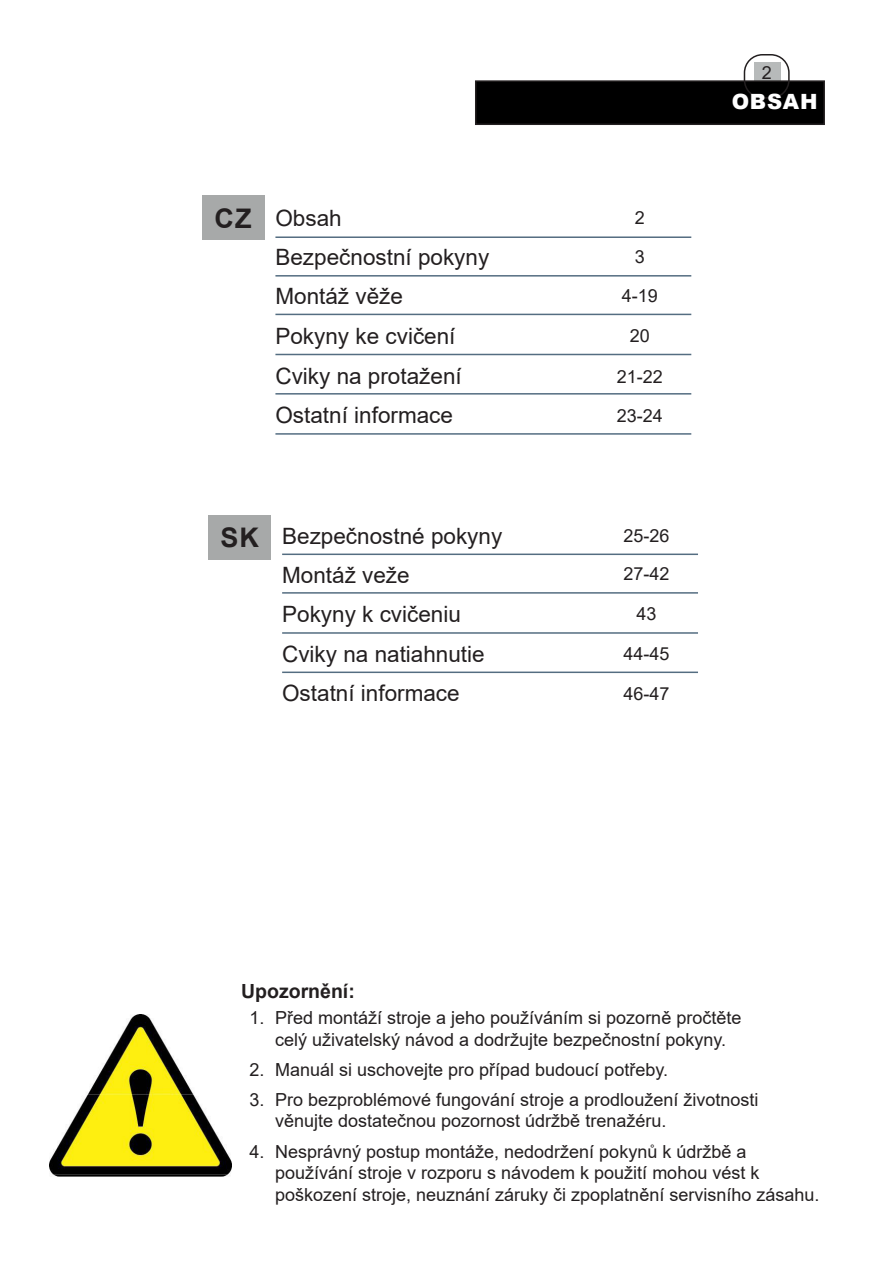
<style>
.page{position:relative;width:893px;height:1263px;background:#fff}
.page>*{position:absolute;margin:0;border:0;box-sizing:border-box;transform-origin:0 0}
.t1{font:700 27px "Arial";color:#231f20}
.Text{font:22.5px "Arial";color:#231f20}
.Title_2_-_List{font:900 21px "Arial";letter-spacing:.035em;color:#fff}
.Ztucneni{font:700 19.5px "Arial";color:#231f20}
.Text-2{font:18px/21.6px "Arial";color:#231f20}
</style>
<div class="page">
<div style="left:754px;top:62px;width:26px;height:21px;background:#b7baba"></div>
<div style="left:476px;top:81px;width:348px;height:43px;background:#000"></div>
<div style="left:475px;top:80px;width:350px;height:45px;border:2px solid #231f20"></div>
<div style="left:744px;top:54px;width:46px;height:45px;border:2px solid #231f20;border-radius:18px"></div>
<hr style="left:275px;top:236px;width:416px;height:2px;background:#546d81">
<hr style="left:275px;top:275px;width:416px;height:2px;background:#546d81">
<hr style="left:282px;top:553px;width:416px;height:2px;background:#546d81">
<hr style="left:275px;top:314px;width:416px;height:1px;background:#546d81">
<hr style="left:282px;top:592px;width:416px;height:2px;background:#546d81">
<hr style="left:275px;top:354px;width:416px;height:1px;background:#546d81">
<hr style="left:282px;top:632px;width:416px;height:2px;background:#546d81">
<hr style="left:275px;top:393px;width:416px;height:2px;background:#546d81">
<hr style="left:282px;top:671px;width:416px;height:2px;background:#546d81">
<hr style="left:275px;top:433px;width:416px;height:2px;background:#546d81">
<img style="left:49px;top:1015px;width:183px;height:161px">
<div style="left:202px;top:196px;width:63px;height:44px;background:#a7a9a9"></div>
<div style="left:208px;top:515px;width:63px;height:45px;background:#a7a9a9"></div>
<p class="Text-2" style="left:762px;top:61px;width:12px">2</p>
<p class="t1" style="left:215px;top:199px;width:38px">CZ</p>
<p class="Text" style="left:275px;top:202px;width:68px">Obsah</p>
<p class="Text" style="left:275px;top:242px;width:215px">Bezpečnostní pokyny</p>
<p class="Text" style="left:275px;top:281px;width:129px">Montáž věže</p>
<p class="Text" style="left:275px;top:320px;width:182px">Pokyny ke cvičení</p>
<p class="Text" style="left:275px;top:361px;width:188px">Cviky na protažení</p>
<p class="Text" style="left:275px;top:400px;width:179px">Ostatní informace</p>
<p class="Text-2" style="left:635px;top:207px;width:12px">2</p>
<p class="Text-2" style="left:635px;top:246px;width:12px">3</p>
<p class="Text-2" style="left:622px;top:284px;width:38px">4-19</p>
<p class="Text-2" style="left:630px;top:324px;width:22px">20</p>
<p class="Text-2" style="left:617px;top:366px;width:48px">21-22</p>
<p class="Text-2" style="left:617px;top:405px;width:48px">23-24</p>
<p class="Text" style="left:282px;top:520px;width:222px">Bezpečnostné pokyny</p>
<p class="t1" style="left:221px;top:519px;width:40px">SK</p>
<p class="Text-2" style="left:623px;top:524px;width:48px">25-26</p>
<p class="Text-2" style="left:623px;top:563px;width:48px">27-42</p>
<p class="Text-2" style="left:636px;top:603px;width:22px">43</p>
<p class="Text" style="left:282px;top:559px;width:129px">Montáž veže</p>
<p class="Text" style="left:282px;top:599px;width:180px">Pokyny k cvičeniu</p>
<p class="Text" style="left:282px;top:638px;width:204px">Cviky na natiahnutie</p>
<p class="Text-2" style="left:623px;top:643px;width:48px">44-45</p>
<p class="Text" style="left:282px;top:677px;width:179px">Ostatní informace</p>
<p class="Text-2" style="left:623px;top:682px;width:48px">46-47</p>
<p class="Title_2_-_List" style="left:732px;top:87px;width:87px">OBSAH</p>
<p class="Ztucneni" style="left:241px;top:977px;width:115px">Upozornění:</p>
<p class="Text-2" style="left:250px;top:1007px;width:493px;text-align:center">1. Před montáží stroje a jeho používáním si pozorně pročtěte celý uživatelský návod a dodržujte bezpečnostní pokyny.</p>
<p class="Text-2" style="left:250px;top:1058px;width:420px">2. Manuál si uschovejte pro případ budoucí potřeby.</p>
<p class="Text-2" style="left:275px;top:1088px;width:485px;text-indent:-26px">3. Pro bezproblémové fungování stroje a prodloužení životnosti věnujte dostatečnou pozornost údržbě trenažéru.</p>
<p class="Text-2" style="left:275px;top:1140px;width:546px;text-indent:-26px">4. Nesprávný postup montáže, nedodržení pokynů k údržbě a používání stroje v rozporu s návodem k použití mohou vést k poškození stroje, neuznání záruky či zpoplatnění servisního zásahu.</p>
</div>
